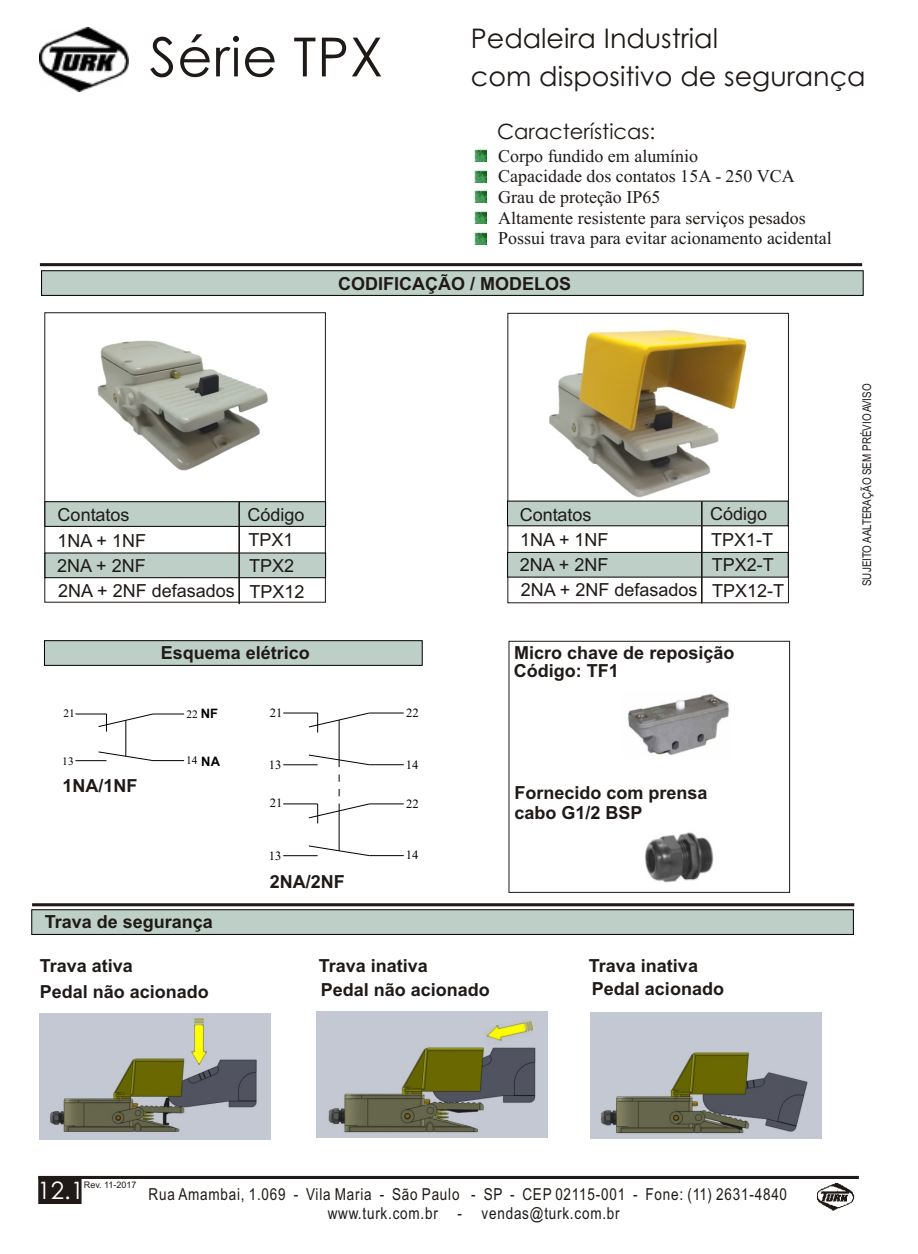
<style>
.page{position:relative;width:918px;height:1254px;background:#fff}
.page>*{position:absolute;margin:0;border:0;box-sizing:border-box;transform-origin:0 0}
.t1{font:54px "Century Gothic";letter-spacing:.015em;color:#1f1a17}
.t2{font:27px "Century Gothic";color:#1f1a17}
.t3{font:24px "Century Gothic";color:#fff}
.t4{font:21px "Century Gothic";color:#1f1a17}
.t5{font:700 18px/17.7px "Arial";color:#1f1a17}
.t6{font:18px/20.7px "Times New Roman";color:#1f1a17}
.t7{font:18px/25.7px "Arial";color:#1f1a17}
.t8{font:16.5px/19px "Arial Narrow";letter-spacing:.045em;color:#1f1a17}
.t9{font:700 13.05px "Arial";color:#000}
.t10{font:12.75px "Times New Roman";color:#000}
.t11{font:12px "Arial Narrow";color:#1f1a17}
.t12{font:11.4px "Times New Roman";color:#000}
.t13{font:9px "Arial";color:#1f1a17}
.s1{font-family:"Arial";font-weight:700;font-size:13.05px}
</style>
<div class="page">
<img style="left:40px;top:27px;width:89px;height:65px">
<hr style="left:38px;top:1176px;width:821px;height:3px;background:#1f1a17">
<img style="left:817px;top:1184px;width:38px;height:26px">
<hr style="left:40px;top:263px;width:822px;height:3px;background:#1f1a17">
<div style="left:41px;top:270px;width:823px;height:26px;background:#bdcfc7;border:1px solid #000"></div>
<img style="left:473px;top:148px;width:13px;height:14px">
<img style="left:473px;top:169px;width:13px;height:13px">
<img style="left:473px;top:189px;width:13px;height:14px">
<img style="left:473px;top:210px;width:13px;height:14px">
<img style="left:473px;top:231px;width:13px;height:13px">
<div style="left:38px;top:1176px;width:44px;height:28px;background:#1f1a17;border:1px solid #1f1a17"></div>
<hr style="left:32px;top:903px;width:822px;height:3px;background:#1f1a17">
<div style="left:31px;top:909px;width:823px;height:26px;background:#bdcfc7;border:1px solid #000"></div>
<img style="left:39px;top:1013px;width:231px;height:127px">
<img style="left:317px;top:1012px;width:231px;height:126px">
<img style="left:590px;top:1012px;width:231px;height:126px">
<img style="left:191px;top:1018px;width:17px;height:48px">
<img style="left:483px;top:1019px;width:50px;height:26px">
<svg style="left:98px;top:752px;width:55px;height:9px"></svg>
<hr style="left:126px;top:720px;width:1px;height:36px;background:#000">
<hr style="left:75px;top:714px;width:31px;height:1px;background:#000">
<hr style="left:75px;top:760px;width:31px;height:1px;background:#000">
<hr style="left:153px;top:714px;width:31px;height:1px;background:#000">
<hr style="left:153px;top:760px;width:31px;height:1px;background:#000">
<svg style="left:98px;top:714px;width:55px;height:18px"></svg>
<hr style="left:339px;top:720px;width:1px;height:40px;background:#000">
<hr style="left:283px;top:713px;width:35px;height:1px;background:#000">
<hr style="left:283px;top:765px;width:35px;height:1px;background:#000">
<hr style="left:369px;top:713px;width:35px;height:1px;background:#000">
<hr style="left:369px;top:764px;width:35px;height:1px;background:#000">
<svg style="left:309px;top:713px;width:61px;height:20px"></svg>
<svg style="left:309px;top:846px;width:60px;height:10px"></svg>
<hr style="left:339px;top:811px;width:1px;height:40px;background:#000">
<hr style="left:283px;top:804px;width:35px;height:1px;background:#000">
<hr style="left:283px;top:855px;width:35px;height:1px;background:#000">
<hr style="left:369px;top:804px;width:35px;height:1px;background:#000">
<hr style="left:369px;top:855px;width:35px;height:1px;background:#000">
<svg style="left:309px;top:755px;width:61px;height:12px"></svg>
<svg style="left:309px;top:804px;width:61px;height:19px"></svg>
<img style="left:536px;top:329px;width:217px;height:172px">
<div style="left:507px;top:313px;width:282px;height:290px;border:1px solid #1f1a17"></div>
<div style="left:507px;top:501px;width:282px;height:25px;background:#bdcfc7"></div>
<div style="left:507px;top:552px;width:282px;height:25px;background:#bdcfc7;border:1px solid #000"></div>
<hr style="left:701px;top:502px;width:1px;height:101px;background:#1f1a17">
<img style="left:97px;top:340px;width:171px;height:131px">
<div style="left:44px;top:312px;width:282px;height:291px;border:1px solid #1f1a17"></div>
<div style="left:45px;top:501px;width:281px;height:26px;background:#bdcfc7;border:1px solid #000"></div>
<div style="left:45px;top:553px;width:281px;height:25px;background:#bdcfc7;border:1px solid #000"></div>
<hr style="left:239px;top:502px;width:1px;height:102px;background:#1f1a17">
<img style="left:628px;top:693px;width:101px;height:62px">
<img style="left:645px;top:832px;width:69px;height:51px">
<div style="left:509px;top:641px;width:281px;height:252px;border:1px solid #1f1a17"></div>
<div style="left:44px;top:640px;width:379px;height:26px;background:#bdcfc7;border:1px solid #000"></div>
<h1 class="t1" style="left:150px;top:36px;width:235px">Série TPX</h1>
<h2 class="t2" style="left:471px;top:28px;width:249px">Pedaleira Industrial</h2>
<h2 class="t2" style="left:471px;top:66px;width:396px">com dispositivo de segurança</h2>
<p class="t4" style="left:497px;top:123px;width:160px">Características:</p>
<p class="t6" style="left:498px;top:147px;width:335px">Corpo fundido em alumínio<br>Capacidade dos contatos 15A - 250 VCA Grau de proteção IP65<br>Altamente resistente para serviços pesados Possui trava para evitar acionamento acidental</p>
<p class="t5" style="left:338px;top:277px;width:235px">CODIFICAÇÃO / MODELOS</p>
<p class="t7" style="left:57px;top:504px;width:90px;line-height:25.2px">Contatos<br>1NA + 1NF</p>
<p class="t7" style="left:58px;top:579px;width:178px">2NA + 2NF defasados</p>
<p class="t7" style="left:57px;top:554px;width:90px">2NA + 2NF</p>
<p class="t7" style="left:247px;top:503px;width:59px">Código<br>TPX1<br>TPX2<br>TPX12</p>
<p class="t5" style="left:161px;top:645px;width:151px">Esquema elétrico</p>
<p class="t7" style="left:520px;top:504px;width:90px;line-height:25.2px">Contatos<br>1NA + 1NF</p>
<p class="t7" style="left:521px;top:579px;width:178px">2NA + 2NF defasados</p>
<p class="t7" style="left:520px;top:554px;width:90px">2NA + 2NF</p>
<p class="t7" style="left:710px;top:503px;width:76px">Código<br>TPX1-T<br>TPX2-T<br>TPX12-T</p>
<p class="t5" style="left:514px;top:646px;width:222px">Micro chave de reposição<br>Código: TF1</p>
<p class="t9" style="left:201px;top:709px;width:19px">NF</p>
<p class="t12" style="left:63px;top:709px;width:13px">21</p>
<p class="t12" style="left:186px;top:710px;width:13px">22</p>
<p class="t12" style="left:62px;top:757px;width:13px">13</p>
<p class="t12" style="left:186px;top:756px;width:36px">14 <span class="s1">NA</span></p>
<p class="t5" style="left:63px;top:778px;width:77px">1NA/1NF</p>
<p class="t5" style="left:45px;top:915px;width:170px">Trava de segurança</p>
<p class="t10" style="left:270px;top:708px;width:14px">21</p>
<p class="t10" style="left:406px;top:708px;width:14px">22</p>
<p class="t10" style="left:269px;top:761px;width:14px">13</p>
<p class="t10" style="left:406px;top:760px;width:14px">14</p>
<p class="t10" style="left:270px;top:799px;width:14px">21</p>
<p class="t10" style="left:406px;top:799px;width:14px">22</p>
<p class="t10" style="left:269px;top:851px;width:14px">13</p>
<p class="t10" style="left:406px;top:851px;width:14px">14</p>
<p class="t5" style="left:270px;top:874px;width:77px">2NA/2NF</p>
<p class="t5" style="left:514px;top:785px;width:195px;line-height:20.1px">Fornecido com prensa cabo G1/2 BSP</p>
<p class="t5" style="left:40px;top:958px;width:95px">Trava ativa</p>
<p class="t5" style="left:319px;top:958px;width:111px">Trava inativa</p>
<p class="t5" style="left:589px;top:959px;width:111px">Trava inativa</p>
<p class="t5" style="left:40px;top:984px;width:171px">Pedal não acionado</p>
<p class="t5" style="left:321px;top:982px;width:171px">Pedal não acionado</p>
<p class="t5" style="left:592px;top:982px;width:134px">Pedal acionado</p>
<h3 class="t3" style="left:38px;top:1181px;width:48px">12.1</h3>
<p class="t13" style="left:84px;top:1182px;width:54px">Rev. 11-2017</p>
<p class="t8" style="left:328px;top:1186px;width:461px;text-indent:-179px">Rua Amambai, 1.069 - Vila Maria - São Paulo - SP - CEP 02115-001 - Fone: (11) 2631-4840 www.turk.com.br - vendas@turk.com.br</p>
<p class="t11" style="left:862px;top:586px;width:204px;rotate:-90deg">SUJEITOAALTERAÇÃO SEM PRÉVIOAVISO</p>
</div>
